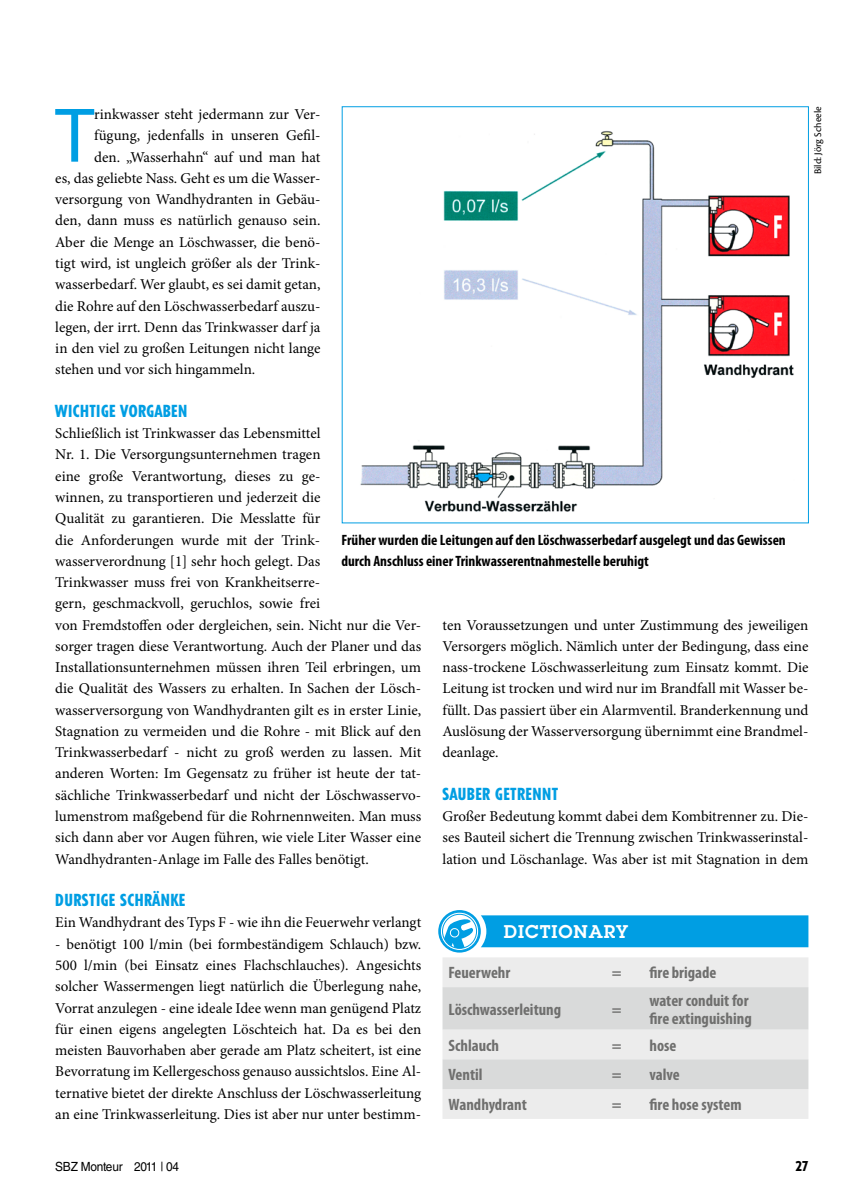
<style>
.page{position:relative;width:851px;height:1204px;background:#fff}
.page>*{position:absolute;margin:0;border:0;box-sizing:border-box;transform-origin:0 0}
.t1{font:78.15px "Myriad Pro";color:#009ee3}
.t2{font:600 18px "Lubalin Graph Std";color:#fff}
.t3{font:700 condensed 16.5px/18px "Myriad Pro";color:#6f6f6e}
.t4{font:800 condensed 16.5px "Tempo Std";letter-spacing:.03em;color:#009ee3}
.t5{font:15px/21.3px "Minion Pro";color:#000;text-align:justify}
.t6{font:700 condensed 15px/21.3px "Myriad Pro";color:#000}
.t7{font:800 condensed 13.5px "Tempo Std";color:#000}
.t8{font:12.6px "Helvetica LT Std";letter-spacing:-.02em;color:#000;scale:.94 1}
.t9{font:10.5px "Cronos Pro";color:#000}
</style>
<div class="page">
<img style="left:360px;top:130px;width:434px;height:382px">
<svg style="left:439px;top:911px;width:40px;height:40px"></svg>
<div style="left:438px;top:910px;width:42px;height:42px;border:3px solid #009ee3;border-radius:50%"></div>
<svg style="left:440px;top:912px;width:38px;height:38px"></svg>
<div style="left:440px;top:912px;width:38px;height:38px;border:1px solid #009ee3;border-radius:50%"></div>
<svg style="left:442px;top:918px;width:32px;height:30px"></svg>
<div style="left:442px;top:913px;width:35px;height:35px;border:1px solid #009ee3;border-radius:50%"></div>
<div style="left:480px;top:915px;width:328px;height:32px;background:#009ee3"></div>
<div style="left:442px;top:957px;width:366px;height:161px;background:#ececec"></div>
<svg style="left:442px;top:987px;width:366px;height:102px;background:#dedfdf"></svg>
<p class="t9" style="left:811px;top:174px;width:69px;rotate:-90deg">Bild: Jörg Scheele</p>
<h1 class="t1" style="left:55px;top:87px;width:40px">T</h1>
<p class="t5" style="left:94px;top:104px;width:228px">rinkwasser steht jedermann zur Ver-</p>
<p class="t5" style="left:94px;top:125px;width:228px">fügung, jedenfalls in unseren Gefil-</p>
<p class="t5" style="left:94px;top:146px;width:228px">den. „Wasserhahn“ auf und man hat</p>
<p class="t5" style="left:55px;top:167px;width:267px">es, das geliebte Nass. Geht es um die Wasser-</p>
<p class="t5" style="left:55px;top:189px;width:267px">versorgung von Wandhydranten in Gebäu-</p>
<p class="t5" style="left:55px;top:210px;width:267px">den, dann muss es natürlich genauso sein.</p>
<p class="t5" style="left:55px;top:231px;width:267px">Aber die Menge an Löschwasser, die benö-</p>
<p class="t5" style="left:55px;top:252px;width:267px">tigt wird, ist ungleich größer als der Trink-</p>
<p class="t5" style="left:55px;top:274px;width:267px">wasserbedarf. Wer glaubt, es sei damit getan,</p>
<p class="t5" style="left:55px;top:295px;width:267px">die Rohre auf den Löschwasserbedarf auszu-</p>
<p class="t5" style="left:55px;top:316px;width:267px">legen, der irrt. Denn das Trinkwasser darf ja</p>
<p class="t5" style="left:55px;top:337px;width:267px">in den viel zu großen Leitungen nicht lange</p>
<p class="t5" style="left:55px;top:359px;width:201px">stehen und vor sich hingammeln.</p>
<p class="t4" style="left:55px;top:400px;width:133px">WICHTIGE VORGABEN</p>
<p class="t5" style="left:55px;top:423px;width:367px;text-align:left">Schließlich ist Trinkwasser das Lebensmittel<br>Nr. 1. Die Versorgungsunternehmen tragen<br>eine große Verantwortung, dieses zu ge-<br>winnen, zu transportieren und jederzeit die<br>Qualität zu garantieren. Die Messlatte für<br>die Anforderungen wurde mit der Trink&shy;wasserverordnung [1] sehr hoch gelegt. Das<br>Trinkwasser muss frei von Krankheitserre-<br>gern, geschmackvoll, geruchlos, sowie frei<br>von Fremdstoffen oder dergleichen, sein. Nicht nur die Ver&shy;sorger tragen diese Verantwortung. Auch der Planer und das Installationsunternehmen müssen ihren Teil erbringen, um die Qualität des Wassers zu erhalten. In Sachen der Lösch&shy;wasserversorgung von Wandhydranten gilt es in erster Linie, Stagnation zu vermeiden und die Rohre - mit Blick auf den Trinkwasserbedarf - nicht zu groß werden zu lassen. Mit anderen Worten: Im Gegensatz zu früher ist heute der tat&shy;sächliche Trinkwasserbedarf und nicht der Löschwasservo&shy;lumenstrom maßgebend für die Rohrnennweiten. Man muss sich dann aber vor Augen führen, wie viele Liter Wasser eine Wandhydranten-Anlage im Falle des Falles benötigt.</p>
<p class="t4" style="left:55px;top:889px;width:131px">DURSTIGE SCHRÄNKE</p>
<p class="t5" style="left:55px;top:912px;width:367px">Ein Wandhydrant des Typs F - wie ihn die Feuerwehr verlangt</p>
<p class="t5" style="left:55px;top:933px;width:367px">- benötigt 100 l/min (bei formbeständigem Schlauch) bzw.<br>500 l/min (bei Einsatz eines Flachschlauches). Angesichts solcher Wassermengen liegt natürlich die Überlegung nahe, Vorrat anzulegen - eine ideale Idee wenn man genügend Platz für einen eigens angelegten Löschteich hat. Da es bei den meisten Bauvorhaben aber gerade am Platz scheitert, ist eine Bevorratung im Kellergeschoss genauso aussichtslos. Eine Al&shy;ternative bietet der direkte Anschluss der Löschwasserleitung an eine Trinkwasserleitung. Dies ist aber nur unter bestimm-</p>
<p class="t6" style="left:341px;top:528px;width:446px">Früher wurden die Leitungen auf den Löschwasserbedarf ausgelegt und das Gewissen durch Anschluss einer Trinkwasserentnahmestelle beruhigt</p>
<p class="t5" style="left:442px;top:614px;width:367px">ten Voraussetzungen und unter Zustimmung des jeweiligen Versorgers möglich. Nämlich unter der Bedingung, dass eine nass-trockene Löschwasserleitung zum Einsatz kommt. Die Leitung ist trocken und wird nur im Brandfall mit Wasser be&shy;füllt. Das passiert über ein Alarmventil. Branderkennung und Auslösung der Wasserversorgung übernimmt eine Brandmel&shy;deanlage.</p>
<p class="t4" style="left:442px;top:783px;width:117px">SAUBER GETRENNT</p>
<p class="t5" style="left:442px;top:805px;width:367px">Großer Bedeutung kommt dabei dem Kombitrenner zu. Die&shy;ses Bauteil sichert die Trennung zwischen Trinkwasserinstal&shy;lation und Löschanlage. Was aber ist mit Stagnation in dem</p>
<p class="t2" style="left:504px;top:919px;width:85px">DICTIONAR</p>
<p class="t2" style="left:616px;top:919px;width:14px">Y</p>
<p class="t3" style="left:448px;top:963px;width:63px">Feuerwehr</p>
<p class="t3" style="left:611px;top:963px;width:11px">=</p>
<p class="t3" style="left:649px;top:963px;width:68px">fire brigade</p>
<p class="t3" style="left:448px;top:999px;width:114px">Löschwasserleitung</p>
<p class="t3" style="left:611px;top:999px;width:11px">=</p>
<p class="t3" style="left:649px;top:990px;width:104px">water conduit for fire extinguishing</p>
<p class="t3" style="left:448px;top:1035px;width:52px">Schlauch</p>
<p class="t3" style="left:611px;top:1035px;width:11px">=</p>
<p class="t3" style="left:649px;top:1035px;width:28px">hose</p>
<p class="t3" style="left:448px;top:1065px;width:36px">Ventil</p>
<p class="t3" style="left:611px;top:1065px;width:11px">=</p>
<p class="t3" style="left:649px;top:1065px;width:32px">valve</p>
<p class="t3" style="left:448px;top:1095px;width:80px">Wandhydrant</p>
<p class="t3" style="left:611px;top:1095px;width:11px">=</p>
<p class="t3" style="left:649px;top:1095px;width:94px">fire hose system</p>
<p class="t8" style="left:55px;top:1158px;width:133px">SBZ Monteur 2011 | 04</p>
<p class="t7" style="left:795px;top:1157px;width:14px">27</p>
</div>
